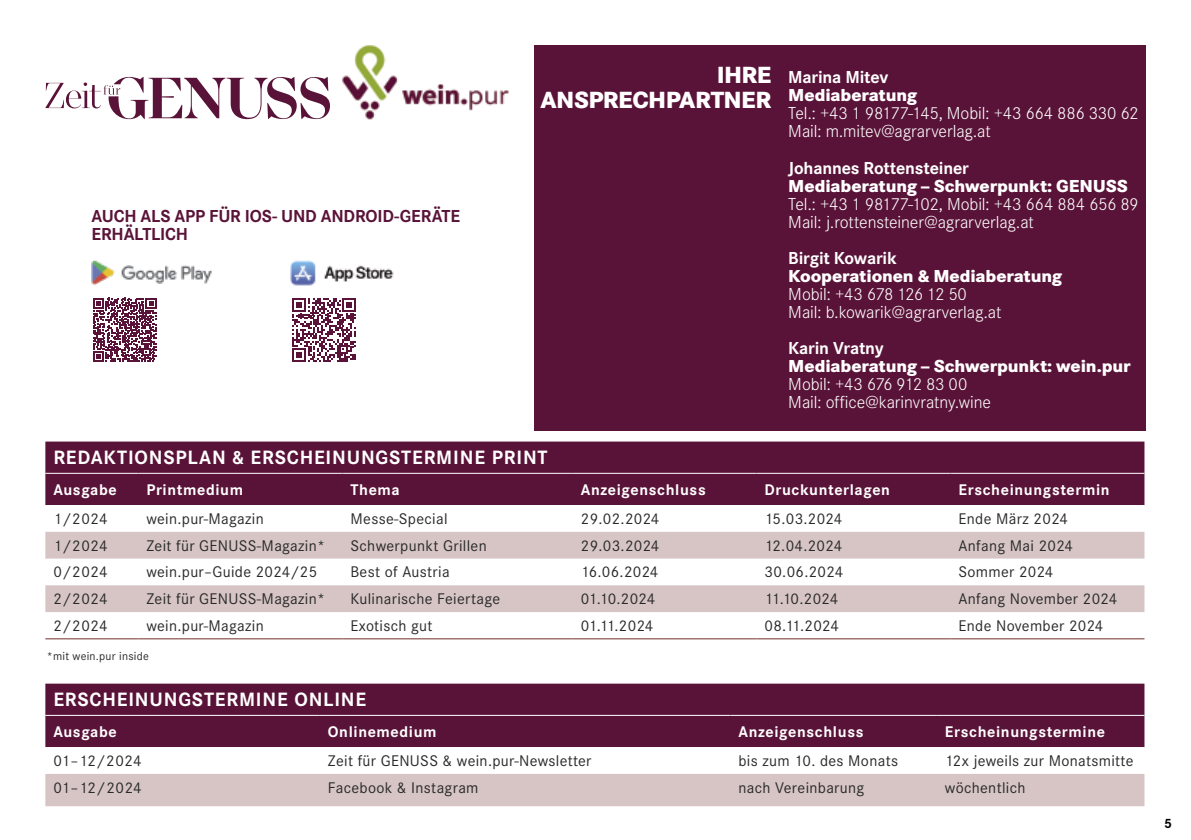
<style>
.page{position:relative;width:1191px;height:840px;background:#fff}
.page>*{position:absolute;margin:0;border:0;box-sizing:border-box;transform-origin:0 0}
.t1{font:800 24.2px/24.2px "Corporate S";letter-spacing:-.02em;color:#fff;text-align:right}
.t2{font:700 20px "Corporate S";letter-spacing:.04em;color:#fff}
.t3{font:300 18px/18px "Corporate S";letter-spacing:-.005em;color:#fff}
.t4{font:800 18px "Corporate S";letter-spacing:-.005em;color:#fff}
.t5{font:700 18px "Corporate S";letter-spacing:-.015em;color:#fff}
.t6{font:700 18px/18px "Corporate S";letter-spacing:-.01em;color:#5a1338}
.t7{font:16px "Corporate S";letter-spacing:.02em;color:#292929}
.t8{font:700 16px "Corporate S";letter-spacing:.04em;color:#fff}
.t9{font:700 14px "Corporate S";color:#000}
.t10{font:12px "Corporate S";letter-spacing:.02em;color:#292929}
</style>
<div class="page">
<div style="left:534px;top:45px;width:611px;height:386px;background:#5a1338"></div>
<div style="left:45px;top:441px;width:1099px;height:64px;background:#5a1338"></div>
<svg style="left:45px;top:611px;width:1099px;height:1px"></svg>
<svg style="left:45px;top:532px;width:1099px;height:79px;fill:#d6c5c4"></svg>
<hr style="left:45px;top:472px;width:93px;height:1px;background:#fff">
<hr style="left:138px;top:472px;width:204px;height:1px;background:#fff">
<hr style="left:342px;top:472px;width:231px;height:1px;background:#fff">
<hr style="left:573px;top:472px;width:183px;height:1px;background:#fff">
<hr style="left:756px;top:472px;width:194px;height:1px;background:#fff">
<hr style="left:950px;top:472px;width:194px;height:1px;background:#fff">
<hr style="left:45px;top:638px;width:93px;height:1px;background:#732c29">
<hr style="left:138px;top:638px;width:204px;height:1px;background:#732c29">
<hr style="left:342px;top:638px;width:231px;height:1px;background:#732c29">
<hr style="left:573px;top:638px;width:183px;height:1px;background:#732c29">
<hr style="left:756px;top:638px;width:194px;height:1px;background:#732c29">
<hr style="left:950px;top:638px;width:194px;height:1px;background:#732c29">
<div style="left:45px;top:683px;width:1099px;height:63px;background:#5a1338"></div>
<svg style="left:45px;top:746px;width:1099px;height:59px"></svg>
<hr style="left:45px;top:714px;width:275px;height:1px;background:#fff">
<hr style="left:320px;top:714px;width:410px;height:1px;background:#fff">
<hr style="left:730px;top:714px;width:207px;height:1px;background:#fff">
<hr style="left:937px;top:714px;width:207px;height:1px;background:#fff">
<svg style="left:93px;top:298px;width:64px;height:63px"></svg>
<svg style="left:292px;top:298px;width:64px;height:64px"></svg>
<img style="left:290px;top:260px;width:26px;height:26px">
<img style="left:324px;top:265px;width:70px;height:17px">
<img style="left:91px;top:260px;width:121px;height:25px">
<img style="left:342px;top:45px;width:56px;height:75px">
<img style="left:402px;top:84px;width:107px;height:27px">
<svg style="left:45px;top:77px;width:285px;height:42px"></svg>
<p class="t6" style="left:92px;top:207px;width:370px">AUCH ALS APP FÜR IOS- UND ANDROID-GERÄTE<br>ERHÄLTLICH</p>
<h1 class="t1" style="left:540px;top:63px;width:232px">IHRE<br>ANSPRECHPARTNER</h1>
<p class="t5" style="left:788px;top:67px;width:102px">Marina Mitev</p>
<p class="t4" style="left:788px;top:85px;width:130px">Mediaberatung</p>
<p class="t3" style="left:788px;top:105px;width:352px">Tel.: +43 1 98177-145, Mobil: +43 664 886 330 62<br>Mail: m.mitev@agrarverlag.at</p>
<p class="t5" style="left:788px;top:157px;width:182px">Johannes Rottensteiner</p>
<p class="t4" style="left:788px;top:175px;width:341px">Mediaberatung – Schwerpunkt: GENUSS</p>
<p class="t3" style="left:788px;top:195px;width:352px">Tel.: +43 1 98177-102, Mobil: +43 664 884 656 89<br>Mail: j.rottensteiner@agrarverlag.at</p>
<p class="t5" style="left:788px;top:247px;width:110px">Birgit Kowarik</p>
<p class="t4" style="left:788px;top:265px;width:275px">Kooperationen &amp; Mediaberatung</p>
<p class="t3" style="left:788px;top:285px;width:215px">Mobil: +43 678 126 12 50<br>Mail: b.kowarik@agrarverlag.at</p>
<p class="t5" style="left:788px;top:337px;width:97px">Karin Vratny</p>
<p class="t4" style="left:788px;top:355px;width:344px">Mediaberatung – Schwerpunkt: wein.pur</p>
<p class="t3" style="left:788px;top:375px;width:204px">Mobil: +43 676 912 83 00<br>Mail: office@karinvratny.wine</p>
<p class="t2" style="left:53px;top:446px;width:496px">REDAKTIONSPLAN &amp; ERSCHEINUNGSTERMINE PRINT</p>
<p class="t8" style="left:53px;top:480px;width:65px">Ausgabe</p>
<p class="t8" style="left:146px;top:480px;width:98px">Printmedium</p>
<p class="t8" style="left:350px;top:480px;width:51px">Thema</p>
<p class="t8" style="left:581px;top:480px;width:126px">Anzeigenschluss</p>
<p class="t8" style="left:764px;top:480px;width:127px">Druckunterlagen</p>
<p class="t8" style="left:958px;top:480px;width:153px">Erscheinungstermin</p>
<p class="t7" style="left:53px;top:509px;width:56px">1/2024</p>
<p class="t7" style="left:146px;top:509px;width:119px">wein.pur-Magazin</p>
<p class="t7" style="left:350px;top:509px;width:98px">Messe-Special</p>
<p class="t7" style="left:581px;top:509px;width:80px">29.02.2024</p>
<p class="t7" style="left:764px;top:509px;width:79px">15.03.2024</p>
<p class="t7" style="left:958px;top:509px;width:111px">Ende März 2024</p>
<p class="t7" style="left:53px;top:536px;width:56px">1/2024</p>
<p class="t7" style="left:146px;top:536px;width:180px">Zeit für GENUSS-Magazin*</p>
<p class="t7" style="left:350px;top:536px;width:138px">Schwerpunkt Grillen</p>
<p class="t7" style="left:581px;top:536px;width:80px">29.03.2024</p>
<p class="t7" style="left:764px;top:536px;width:79px">12.04.2024</p>
<p class="t7" style="left:958px;top:536px;width:116px">Anfang Mai 2024</p>
<p class="t7" style="left:53px;top:562px;width:56px">0/2024</p>
<p class="t7" style="left:146px;top:562px;width:172px">wein.pur–Guide 2024/25</p>
<p class="t7" style="left:350px;top:562px;width:101px">Best of Austria</p>
<p class="t7" style="left:581px;top:562px;width:79px">16.06.2024</p>
<p class="t7" style="left:764px;top:562px;width:80px">30.06.2024</p>
<p class="t7" style="left:958px;top:562px;width:96px">Sommer 2024</p>
<p class="t7" style="left:53px;top:589px;width:56px">2/2024</p>
<p class="t7" style="left:146px;top:589px;width:180px">Zeit für GENUSS-Magazin*</p>
<p class="t7" style="left:350px;top:589px;width:151px">Kulinarische Feiertage</p>
<p class="t7" style="left:581px;top:589px;width:76px">01.10.2024</p>
<p class="t7" style="left:764px;top:589px;width:75px">11.10.2024</p>
<p class="t7" style="left:958px;top:589px;width:160px">Anfang November 2024</p>
<p class="t7" style="left:53px;top:616px;width:56px">2/2024</p>
<p class="t7" style="left:146px;top:616px;width:119px">wein.pur-Magazin</p>
<p class="t7" style="left:350px;top:616px;width:83px">Exotisch gut</p>
<p class="t7" style="left:581px;top:616px;width:74px">01.11.2024</p>
<p class="t7" style="left:764px;top:616px;width:76px">08.11.2024</p>
<p class="t7" style="left:958px;top:616px;width:146px">Ende November 2024</p>
<p class="t10" style="left:47px;top:648px;width:104px">*mit wein.pur inside</p>
<p class="t2" style="left:53px;top:687px;width:314px">ERSCHEINUNGSTERMINE ONLINE</p>
<p class="t8" style="left:53px;top:721px;width:65px">Ausgabe</p>
<p class="t8" style="left:328px;top:721px;width:110px">Onlinemedium</p>
<p class="t8" style="left:738px;top:721px;width:126px">Anzeigenschluss</p>
<p class="t8" style="left:945px;top:721px;width:162px">Erscheinungstermine</p>
<p class="t7" style="left:53px;top:751px;width:90px">01–12/2024</p>
<p class="t7" style="left:328px;top:751px;width:265px">Zeit für GENUSS &amp; wein.pur-Newsletter</p>
<p class="t7" style="left:738px;top:751px;width:161px">bis zum 10. des Monats</p>
<p class="t7" style="left:945px;top:751px;width:190px">12x jeweils zur Monatsmitte</p>
<p class="t7" style="left:53px;top:777px;width:90px">01–12/2024</p>
<p class="t7" style="left:328px;top:777px;width:152px">Facebook &amp; Instagram</p>
<p class="t7" style="left:738px;top:777px;width:127px">nach Vereinbarung</p>
<p class="t7" style="left:945px;top:777px;width:82px">wöchentlich</p>
<p class="t9" style="left:1164px;top:814px;width:9px">5</p>
</div>
